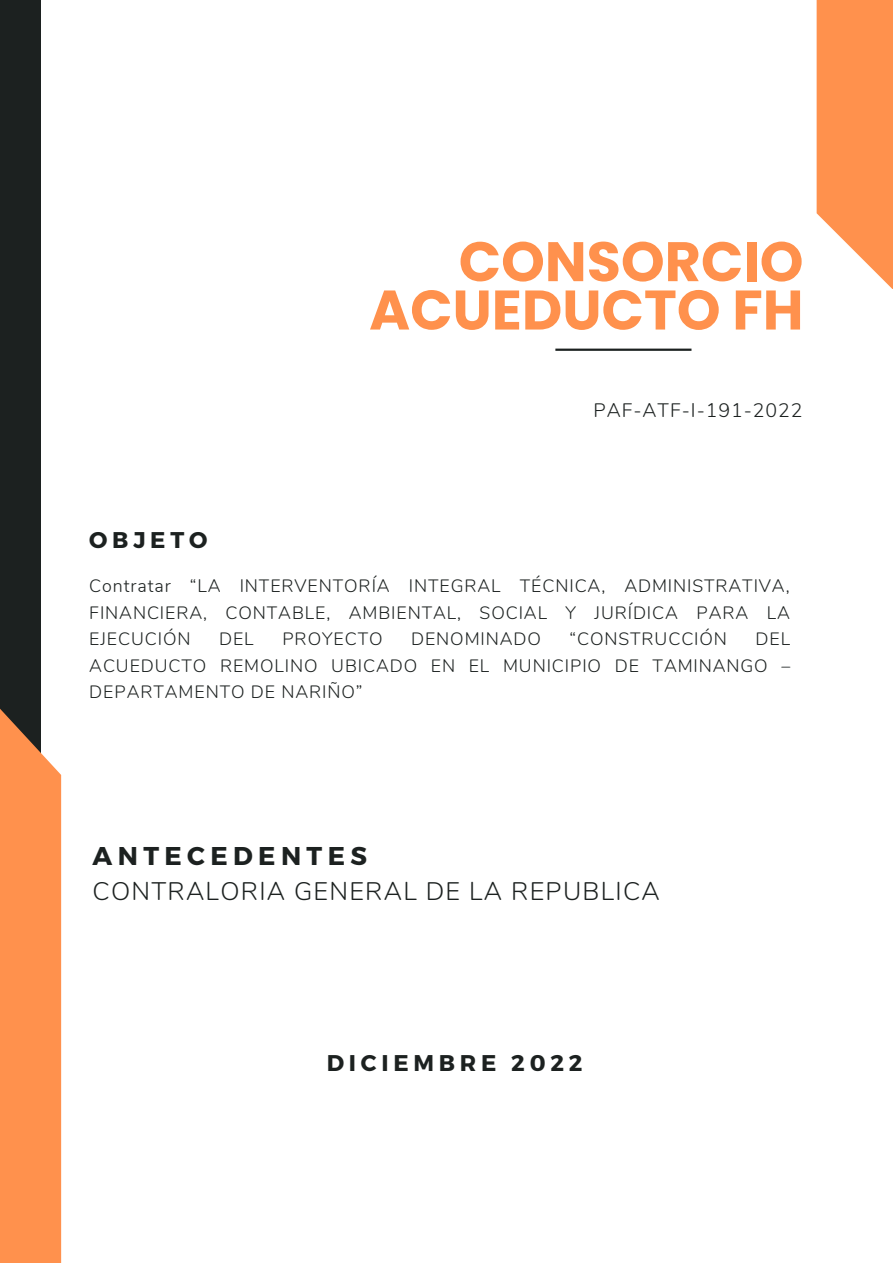
<style>
.page{position:relative;width:893px;height:1264px;background:#fff}
.page>*{position:absolute;margin:0;border:0;box-sizing:border-box;transform-origin:0 0}
.t1{font:700 55.65px/48.3px "Poppins";color:#ff914d;text-align:right}
.t2{font:700 25.65px "Montserrat";letter-spacing:.21em;color:#1c2120}
.t3{font:300 25.35px "Nunito";letter-spacing:.05em;color:#1c2120}
.t4{font:700 22.65px "Montserrat";letter-spacing:.21em;color:#1c2120}
.t5{font:300 19.5px "Nunito";letter-spacing:.05em;color:#1c2120}
.t6{font:300 17.85px/26.4px "Nunito";letter-spacing:.05em;color:#1c2120;text-align:justify}
</style>
<div class="page">
<div style="left:0;top:0;width:41px;height:795px;background:#1c2120"></div>
<div style="left:0;top:705px;width:61px;height:557px;background:#ff914d"></div>
<div style="left:816px;top:0;width:76px;height:289px;background:#ff914d"></div>
<hr style="left:555px;top:348px;width:136px;height:3px;background:#1c2120">
<h1 class="t1" style="left:369px;top:237px;width:436px">CONSORCIO<br>ACUEDUCTO FH</h1>
<p class="t5" style="left:593px;top:397px;width:211px">PAF-ATF-I-191-2022</p>
<p class="t4" style="left:89px;top:525px;width:119px">OBJETO</p>
<p class="t6" style="left:89px;top:573px;width:702px">Contratar “LA INTERVENTORÍA INTEGRAL TÉCNICA, ADMINISTRATIVA, FINANCIERA, CONTABLE, AMBIENTAL, SOCIAL Y JURÍDICA PARA LA EJECUCIÓN</p>
<p class="t6" style="left:219px;top:626px;width:36px">DEL</p>
<p class="t6" style="left:282px;top:626px;width:102px">PROYECTO</p>
<p class="t6" style="left:411px;top:626px;width:131px">DENOMINADO</p>
<p class="t6" style="left:569px;top:626px;width:159px">“CONSTRUCCIÓN</p>
<p class="t6" style="left:89px;top:626px;width:702px;text-indent:666px">DEL ACUEDUCTO REMOLINO UBICADO EN EL MUNICIPIO DE TAMINANGO – DEPARTAMENTO DE NARIÑO”</p>
<h2 class="t2" style="left:93px;top:838px;width:276px">ANTECEDENTES</h2>
<h3 class="t3" style="left:93px;top:874px;width:568px">CONTRALORIA GENERAL DE LA REPUBLICA</h3>
<p class="t4" style="left:327px;top:1048px;width:257px">DICIEMBRE 2022</p>
</div>
